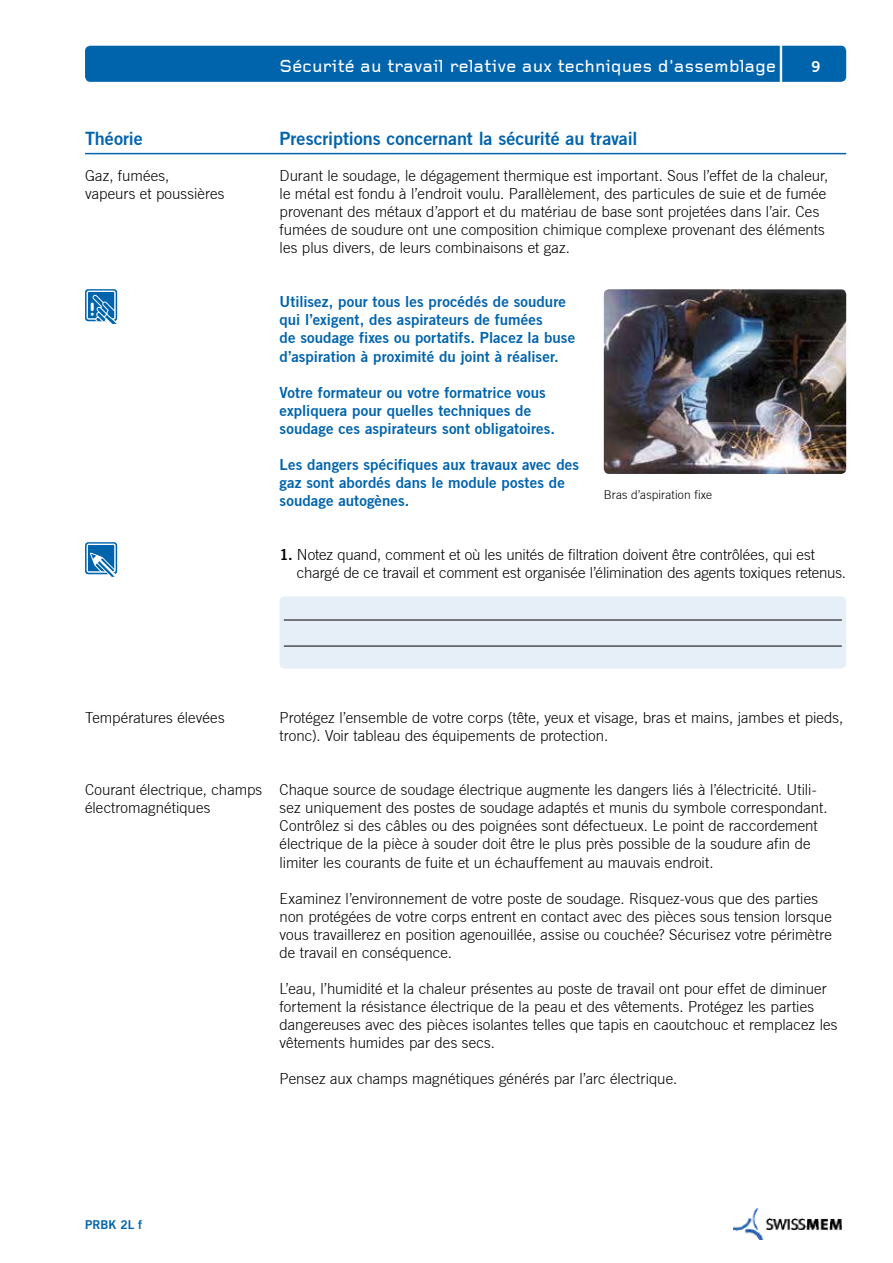
<style>
.page{position:relative;width:893px;height:1263px;background:#fff}
.page>*{position:absolute;margin:0;border:0;box-sizing:border-box;transform-origin:0 0}
.t1{font:500 18px "Foundry Gridnik";letter-spacing:.01em;color:#fff}
.t2{font:18px "Trade Gothic Bold Two";letter-spacing:-.005em;color:#0064ad}
.t3{font:300 15px/18.1px "Trade Gothic";letter-spacing:.005em;color:#000}
.t4{font:15px/18.1px "Trade Gothic Bold Two";letter-spacing:.005em;color:#0064ad}
.t5{font:15px "Trade Gothic Bold Two";color:#fff}
.t6{font:300 12px "Trade Gothic";letter-spacing:.015em;color:#000}
.t7{font:12px "Trade Gothic Bold Two";color:#0064ad}
.s1{font-family:"Trade Gothic Bold Two";font-weight:400}
</style>
<div class="page">
<div style="left:85px;top:46px;width:761px;height:36px;background:#0064ad;border-radius:5px"></div>
<hr style="left:85px;top:153px;width:761px;height:1px;background:#0064ad">
<div style="left:780px;top:36px;width:2px;height:55px;background:#fff;border:1px solid #fff"></div>
<img style="left:733px;top:1209px;width:108px;height:31px">
<svg style="left:85px;top:289px;width:33px;height:35px"></svg>
<svg style="left:85px;top:542px;width:33px;height:35px"></svg>
<div style="left:280px;top:596px;width:566px;height:73px;background:#e6eff7;border-radius:5px"></div>
<hr style="left:284px;top:620px;width:558px;height:1px;background:#000">
<hr style="left:284px;top:646px;width:558px;height:1px;background:#000">
<img style="left:604px;top:289px;width:242px;height:185px">
<p class="t1" style="left:280px;top:57px;width:498px">Sécurité au travail relative aux techniques d'assemblage</p>
<p class="t5" style="left:811px;top:58px;width:11px">9</p>
<p class="t2" style="left:85px;top:127px;width:59px">Théorie</p>
<p class="t2" style="left:280px;top:127px;width:359px">Prescriptions concernant la sécurité au travail</p>
<p class="t3" style="left:85px;top:166px;width:141px">Gaz, fumées,<br>vapeurs et poussières</p>
<p class="t3" style="left:280px;top:166px;width:550px">Durant le soudage, le dégagement thermique est important. Sous l’effet de la chaleur, le métal est fondu à l’endroit voulu. Parallèlement, des particules de suie et de fumée provenant des métaux d’apport et du matériau de base sont projetées dans l’air. Ces fumées de soudure ont une composition chimique complexe provenant des éléments les plus divers, de leurs combinaisons et gaz.</p>
<p class="t4" style="left:280px;top:293px;width:297px">Utilisez, pour tous les procédés de soudure qui l’exigent, des aspirateurs de fumées<br>de soudage fixes ou portatifs. Placez la buse d’aspiration à proximité du joint à réaliser.</p>
<p class="t4" style="left:280px;top:383px;width:277px">Votre formateur ou votre formatrice vous expliquera pour quelles techniques de soudage ces aspirateurs sont obligatoires.</p>
<p class="t4" style="left:280px;top:455px;width:301px">Les dangers spécifiques aux travaux avec des gaz sont abordés dans le module postes de soudage autogènes.</p>
<p class="t6" style="left:604px;top:488px;width:110px">Bras d’aspiration fixe</p>
<p class="t3" style="left:297px;top:546px;width:551px;text-indent:-17px"><span class="s1">1.</span> Notez quand, comment et où les unités de filtration doivent être contrôlées, qui est chargé de ce travail et comment est organisée l’élimination des agents toxiques retenus.</p>
<p class="t3" style="left:85px;top:708px;width:141px">Températures élevées</p>
<p class="t3" style="left:85px;top:781px;width:179px">Courant électrique, champs électromagnétiques</p>
<p class="t3" style="left:280px;top:708px;width:565px">Protégez l’ensemble de votre corps (tête, yeux et visage, bras et mains, jambes et pieds, tronc). Voir tableau des équipements de protection.</p>
<p class="t3" style="left:280px;top:781px;width:549px">Chaque source de soudage électrique augmente les dangers liés à l’électricité. Utili&shy;sez uniquement des postes de soudage adaptés et munis du symbole correspondant.<br>Contrôlez si des câbles ou des poignées sont défectueux. Le point de raccordement électrique de la pièce à souder doit être le plus près possible de la soudure afin de limiter les courants de fuite et un échauffement au mauvais endroit.</p>
<p class="t3" style="left:280px;top:889px;width:554px">Examinez l’environnement de votre poste de soudage. Risquez-vous que des parties non protégées de votre corps entrent en contact avec des pièces sous tension lorsque vous travaillerez en position agenouillée, assise ou couchée? Sécurisez votre périmètre de travail en conséquence.</p>
<p class="t3" style="left:280px;top:979px;width:560px">L’eau, l’humidité et la chaleur présentes au poste de travail ont pour effet de diminuer fortement la résistance électrique de la peau et des vêtements. Protégez les parties dangereuses avec des pièces isolantes telles que tapis en caoutchouc et remplacez les vêtements humides par des secs.</p>
<p class="t3" style="left:280px;top:1070px;width:399px">Pensez aux champs magnétiques générés par l’arc électrique.</p>
<p class="t7" style="left:85px;top:1217px;width:59px">PRBK 2L f</p>
<p class="t7" style="left:132px;top:1217px;width:5px">f</p>
</div>
